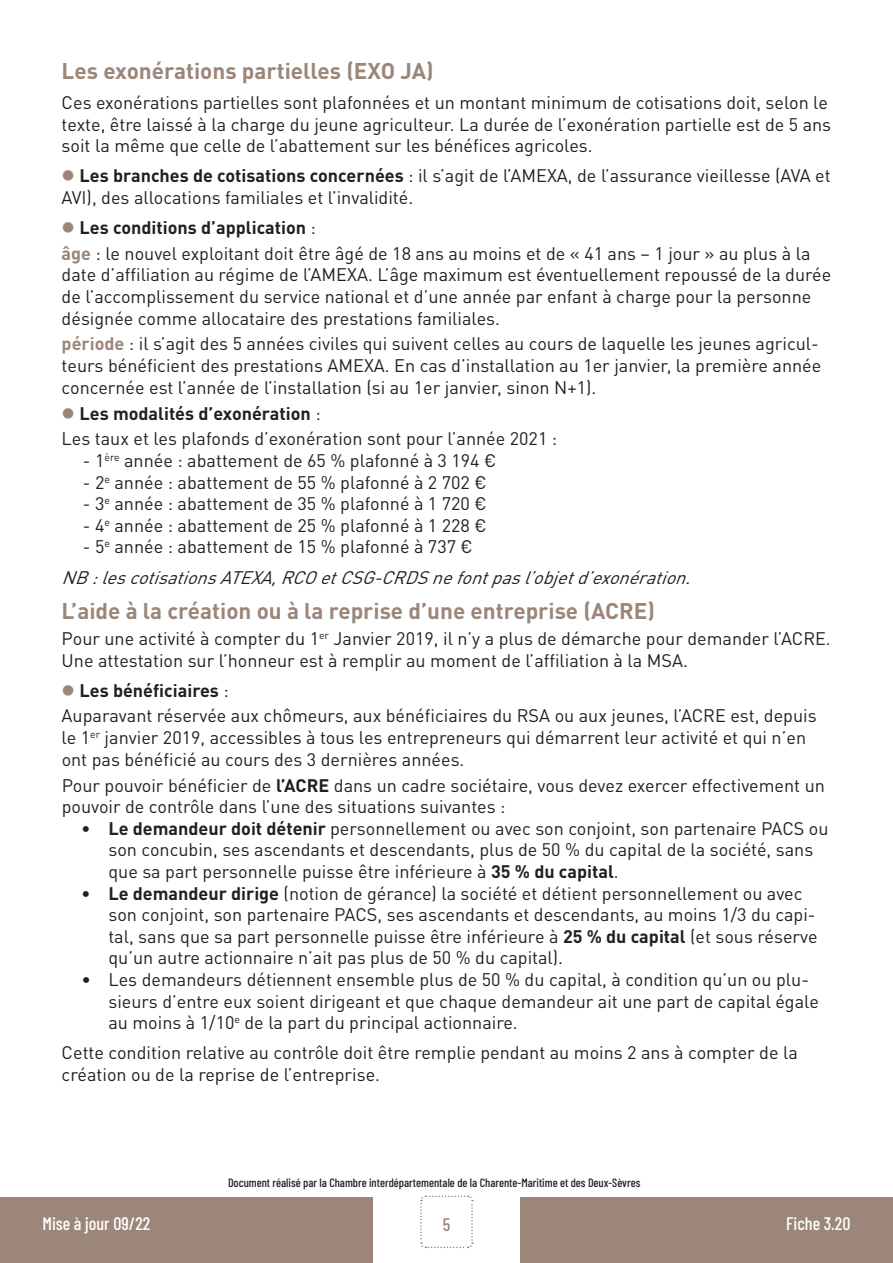
<style>
.page{position:relative;width:893px;height:1263px;background:#fff}
.page>*{position:absolute;margin:0;border:0;box-sizing:border-box;transform-origin:0 0}
.t1{font:700 22.5px "DINOT";color:#9b8679}
.t2{font:18px/21.6px "DINOT";color:#231f20}
.t3{font:italic 18px/30.2px "DINOT";color:#231f20}
.t4{font:500 18px "Barlow Condensed";color:#fff}
.t5{font:500 18px "Barlow Condensed";color:#9b8679}
.t6{font:500 12px "Barlow Condensed";color:#231f20}
.s1{color:#9b8679}
.s2{font-weight:700}
.s3{font-weight:700;color:#9b8679}
.s4{font-style:normal}
</style>
<div class="page">
<svg style="left:420px;top:1195px;width:54px;height:54px"></svg>
<div style="left:0;top:1197px;width:373px;height:66px;background:#9b8679"></div>
<div style="left:520px;top:1197px;width:373px;height:66px;background:#9b8679"></div>
<p class="t1" style="left:62px;top:56px;width:373px">Les exonérations partielles (EXO JA)</p>
<p class="t2" style="left:62px;top:91px;width:771px">Ces exonérations partielles sont plafonnées et un montant minimum de cotisations doit, selon le texte, être laissé à la charge du jeune agriculteur. La durée de l’exonération partielle est de 5 ans soit la même que celle de l’abattement sur les bénéfices agricoles.</p>
<p class="t2" style="left:62px;top:165px;width:770px"><span class="s1">●</span> <span class="s2">Les branches de cotisations concernées</span> : il s’agit de l’AMEXA, de l’assurance vieillesse (AVA et<br>AVI), des allocations familiales et l’invalidité.</p>
<p class="t2" style="left:62px;top:214px;width:750px;line-height:25.8px"><span class="s1">●</span> <span class="s2">Les conditions d’application</span> :<br><span class="s3">âge</span> : le nouvel exploitant doit être âgé de 18 ans au moins et de « 41 ans – 1 jour » au plus à la</p>
<p class="t2" style="left:62px;top:264px;width:771px">date d’affiliation au régime de l’AMEXA. L’âge maximum est éventuellement repoussé de la durée de l’accomplissement du service national et d’une année par enfant à charge pour la personne désignée comme allocataire des prestations familiales.</p>
<p class="t2" style="left:62px;top:333px;width:761px"><span class="s3">période</span> : il s’agit des 5 années civiles qui suivent celles au cours de laquelle les jeunes agricul&shy;teurs bénéficient des prestations AMEXA. En cas d’installation au 1er janvier, la première année concernée est l’année de l’installation (si au 1er janvier, sinon N+1).</p>
<p class="t2" style="left:62px;top:400px;width:497px;line-height:25.8px"><span class="s1">●</span> <span class="s2">Les modalités d’exonération</span> :<br>Les taux et les plafonds d’exonération sont pour l’année 2021 :</p>
<p class="t2" style="left:83px;top:449px;width:415px">- 1<sup>ère</sup> année : abattement de 65 % plafonné à 3 194 €</p>
<p class="t2" style="left:83px;top:471px;width:405px">- 2<sup>e</sup> année : abattement de 55 % plafonné à 2 702 €</p>
<p class="t2" style="left:83px;top:493px;width:405px">- 3<sup>e</sup> année : abattement de 35 % plafonné à 1 720 €</p>
<p class="t2" style="left:83px;top:514px;width:405px">- 4<sup>e</sup> année : abattement de 25 % plafonné à 1 228 €</p>
<p class="t3" style="left:62px;top:531px;width:638px;text-indent:21px"><span class="s4">- 5</span><sup>e</sup> <span class="s4">année : abattement de 15 % plafonné à 737 €<br></span>NB:lescotisationsATEXA,RCOetCSG-CRDSnefontpasl’objetd’exonération.</p>
<p class="t1" style="left:62px;top:596px;width:595px">L’aide à la création ou à la reprise d’une entreprise (ACRE)</p>
<p class="t2" style="left:62px;top:627px;width:771px">Pour une activité à compter du 1<sup>er</sup> Janvier 2019, il n’y a plus de démarche pour demander l’ACRE.<br>Une attestation sur l’honneur est à remplir au moment de l’affiliation à la MSA.</p>
<p class="t2" style="left:62px;top:677px;width:756px;line-height:25.8px"><span class="s1">●</span> <span class="s2">Les bénéficiaires</span> :<br>Auparavant réservée aux chômeurs, aux bénéficiaires du RSA ou aux jeunes, l’ACRE est, depuis</p>
<p class="t2" style="left:62px;top:726px;width:746px">le 1<sup>er</sup> janvier 2019, accessibles à tous les entrepreneurs qui démarrent leur activité et qui n’en ont pas bénéficié au cours des 3 dernières années.</p>
<p class="t2" style="left:62px;top:774px;width:765px">Pour pouvoir bénéficier de <span class="s2">l’ACRE</span> dans un cadre sociétaire, vous devez exercer effectivement un pouvoir de contrôle dans l’une des situations suivantes :</p>
<p class="t2" style="left:108px;top:817px;width:722px;text-indent:-27px"><span class="s2">• Le demandeur doit détenir</span> personnellement ou avec son conjoint, son partenaire PACS ou son concubin, ses ascendants et descendants, plus de 50 % du capital de la société, sans que sa part personnelle puisse être inférieure à <span class="s2">35 % du capital</span>.</p>
<p class="t2" style="left:108px;top:882px;width:711px;text-indent:-27px"><span class="s2">• Le demandeur dirige</span> (notion de gérance) la société et détient personnellement ou avec son conjoint, son partenaire PACS, ses ascendants et descendants, au moins 1/3 du capi&shy;tal, sans que sa part personnelle puisse être inférieure à <span class="s2">25 % du capital</span> (et sous réserve qu’un autre actionnaire n’ait pas plus de 50 % du capital).</p>
<p class="t2" style="left:108px;top:968px;width:712px;text-indent:-27px">• Les demandeurs détiennent ensemble plus de 50 % du capital, à condition qu’un ou plu&shy;sieurs d’entre eux soient dirigeant et que chaque demandeur ait une part de capital égale au moins à 1/10<sup>e</sup> de la part du principal actionnaire.</p>
<p class="t2" style="left:62px;top:1042px;width:738px">Cette condition relative au contrôle doit être remplie pendant au moins 2 ans à compter de la création ou de la reprise de l’entreprise.</p>
<p class="t6" style="left:228px;top:1174px;width:414px">Document réalisé par la Chambre interdépartementale de la Charente-Maritime et des Deux-Sèvres</p>
<p class="t4" style="left:43px;top:1210px;width:109px">Mise à jour 09/22</p>
<p class="t5" style="left:443px;top:1211px;width:9px">5</p>
<p class="t4" style="left:786px;top:1210px;width:66px">Fiche 3.20</p>
</div>
